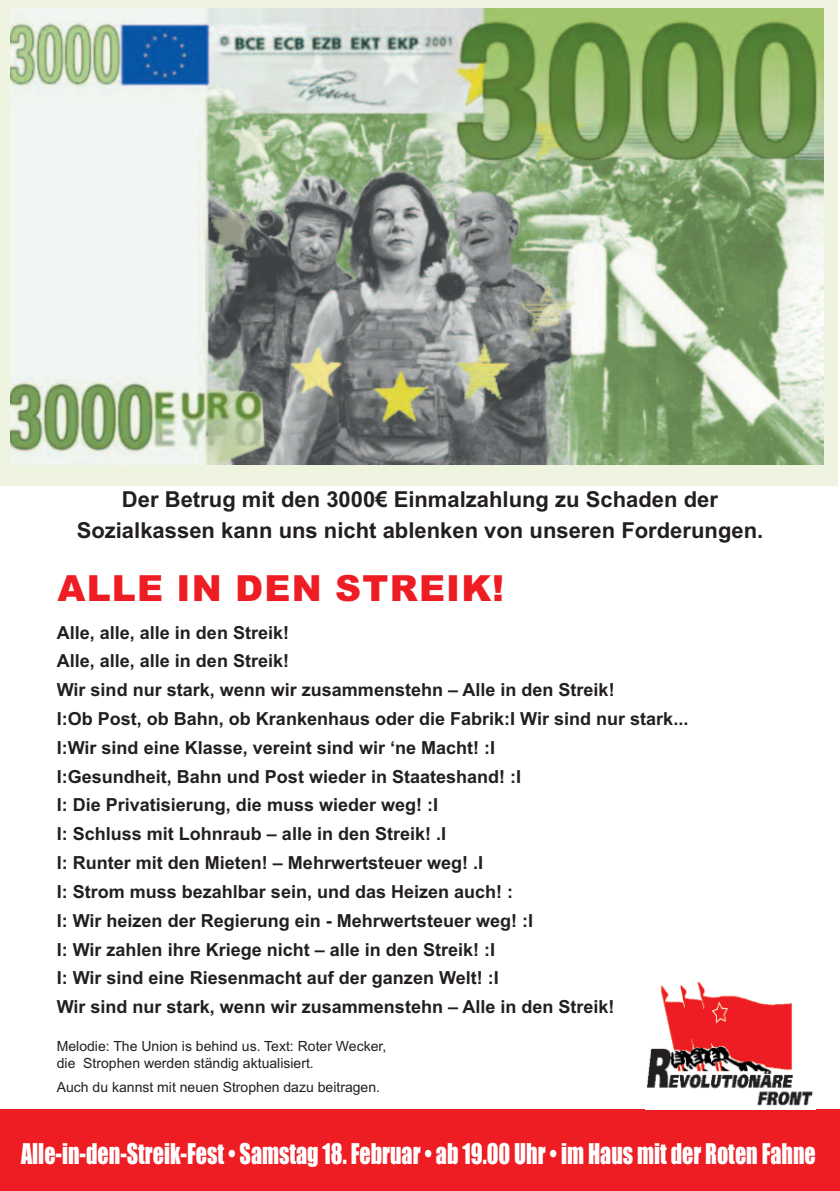
<style>
.page{position:relative;width:840px;height:1191px;background:#fff}
.page>*{position:absolute;margin:0;border:0;box-sizing:border-box;transform-origin:0 0}
.t1{font:900 36px "Arial";letter-spacing:.035em;color:#ee1d23}
.t2{font:26.4px "Impact";color:#fff;scale:.83 1}
.t3{font:700 22px/30.4px "Arial";color:#231f20;text-align:center}
.t4{font:700 18px/28.8px "Arial";color:#231f20}
.t5{font:14px/16.8px "Arial";color:#231f20}
</style>
<div class="page">
<div style="left:0;top:0;width:837px;height:485px;background:#eff4e1"></div>
<img style="left:10px;top:9px;width:813px;height:456px">
<div style="left:0;top:1109px;width:839px;height:82px;background:#ee1d23"></div>
<img style="left:646px;top:981px;width:167px;height:125px">
<p class="t3" style="left:77px;top:484px;width:687px">Der Betrug mit den 3000€ Einmalzahlung zu Schaden der<br>Sozialkassen kann uns nicht ablenken von unseren Forderungen.</p>
<h1 class="t1" style="left:57px;top:567px;width:448px">ALLE IN DEN STREIK!</h1>
<p class="t4" style="left:57px;top:618px;width:632px">Alle, alle, alle in den Streik!<br>Alle, alle, alle in den Streik!<br>Wir sind nur stark, wenn wir zusammenstehn – Alle in den Streik!<br>I:Ob Post, ob Bahn, ob Krankenhaus oder die Fabrik:I Wir sind nur stark...<br>I:Wir sind eine Klasse, vereint sind wir ‘ne Macht! :I<br>I:Gesundheit, Bahn und Post wieder in Staateshand! :I<br>I: Die Privatisierung, die muss wieder weg! :I<br>I: Schluss mit Lohnraub – alle in den Streik! .I<br>I: Runter mit den Mieten! – Mehrwertsteuer weg! .I<br>I: Strom muss bezahlbar sein, und das Heizen auch! :<br>I: Wir heizen der Regierung ein - Mehrwertsteuer weg! :I<br>I: Wir zahlen ihre Kriege nicht – alle in den Streik! :I<br>I: Wir sind eine Riesenmacht auf der ganzen Welt! :I<br>Wir sind nur stark, wenn wir zusammenstehn – Alle in den Streik!</p>
<p class="t5" style="left:57px;top:1038px;width:331px">Melodie: The Union is behind us. Text: Roter Wecker, die Strophen werden ständig aktualisiert.</p>
<p class="t5" style="left:57px;top:1079px;width:325px">Auch du kannst mit neuen Strophen dazu beitragen.</p>
<h2 class="t2" style="left:21px;top:1139px;width:958px">Alle-in-den-Streik-Fest • Samstag 18. Februar • ab 19.00 Uhr • im Haus mit der Roten Fahne</h2>
</div>
